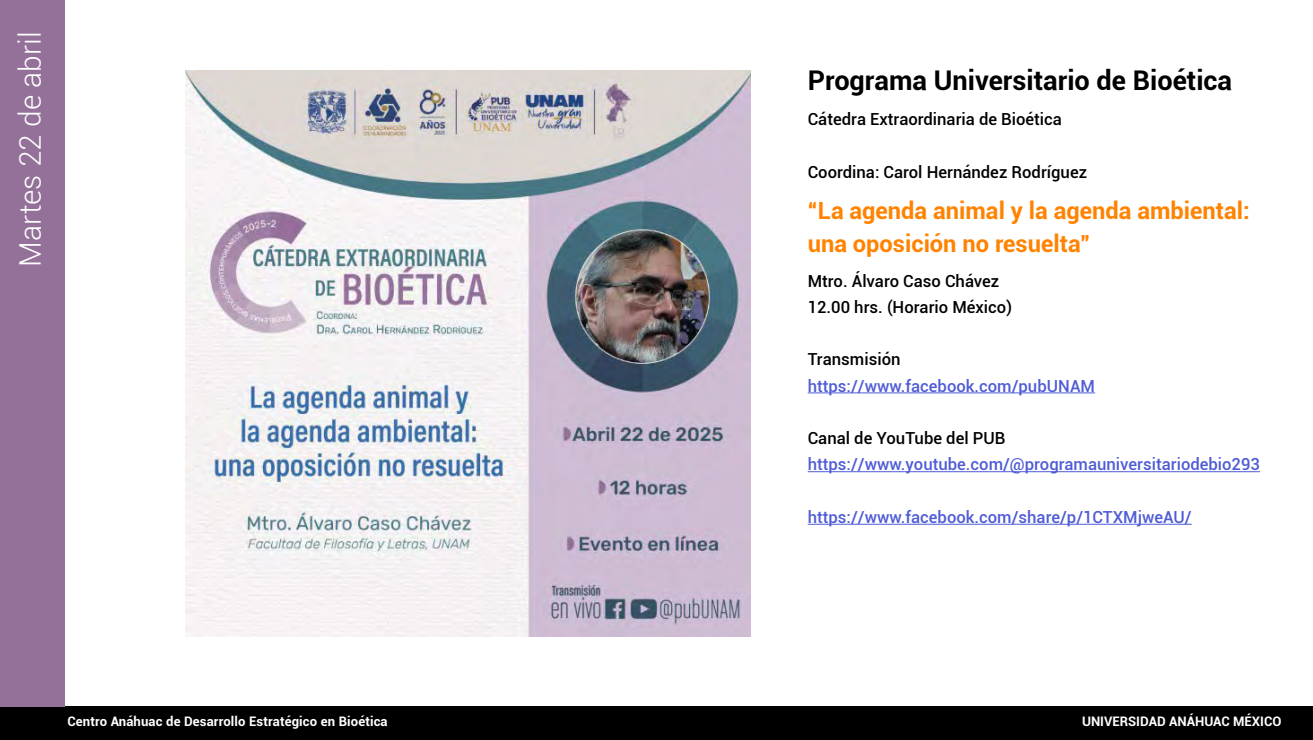
<style>
.page{position:relative;width:1313px;height:740px;background:#fff}
.page>*{position:absolute;margin:0;border:0;box-sizing:border-box;transform-origin:0 0}
.t1{font:300 29.75px "Roboto";color:#fff}
.t2{font:700 27.12px "Roboto";color:#000}
.t3{font:700 23.62px/32.4px "Roboto";color:#ff8300}
.t4{font:500 16.62px/26.2px "Roboto";color:#000}
.t5{font:500 16.62px "Roboto";color:#4f5cd6}
.t6{font:700 13.12px "Roboto";letter-spacing:.01em;color:#fff}
</style>
<div class="page">
<div style="left:0;top:706px;width:1312px;height:33px;background:#000"></div>
<div style="left:0;top:0;width:65px;height:706px;background:#947199"></div>
<hr style="left:807px;top:392px;width:288px;height:1px;background:#4f5cd6">
<hr style="left:807px;top:471px;width:453px;height:1px;background:#4f5cd6">
<hr style="left:807px;top:523px;width:384px;height:1px;background:#4f5cd6">
<img style="left:186px;top:70px;width:564px;height:566px">
<h1 class="t1" style="left:10px;top:266px;width:236px;rotate:-90deg">Martes 22 de abril</h1>
<h2 class="t2" style="left:807px;top:62px;width:426px">Programa Universitario de Bioética</h2>
<p class="t4" style="left:807px;top:106px;width:256px">Cátedra Extraordinaria de Bioética</p>
<p class="t4" style="left:807px;top:158px;width:281px">Coordina: Carol Hernández Rodríguez</p>
<h3 class="t3" style="left:807px;top:193px;width:443px">“La agenda animal y la agenda ambiental: una oposición no resuelta”</h3>
<p class="t4" style="left:807px;top:267px;width:206px">Mtro. Álvaro Caso Chávez<br>12.00 hrs. (Horario México)</p>
<p class="t4" style="left:807px;top:345px;width:94px">Transmisión</p>
<p class="t5" style="left:807px;top:374px;width:289px">https://www.facebook.com/pubUNAM</p>
<p class="t4" style="left:807px;top:424px;width:199px">Canal de YouTube del PUB</p>
<p class="t5" style="left:807px;top:452px;width:454px">https://www.youtube.com/@programauniversitariodebio293</p>
<p class="t5" style="left:807px;top:505px;width:385px">https://www.facebook.com/share/p/1CTXMjweAU/</p>
<p class="t6" style="left:67px;top:711px;width:322px">Centro Anáhuac de Desarrollo Estratégico en Bioética</p>
<p class="t6" style="left:1082px;top:711px;width:201px">UNIVERSIDAD ANÁHUAC MÉXICO</p>
</div>
